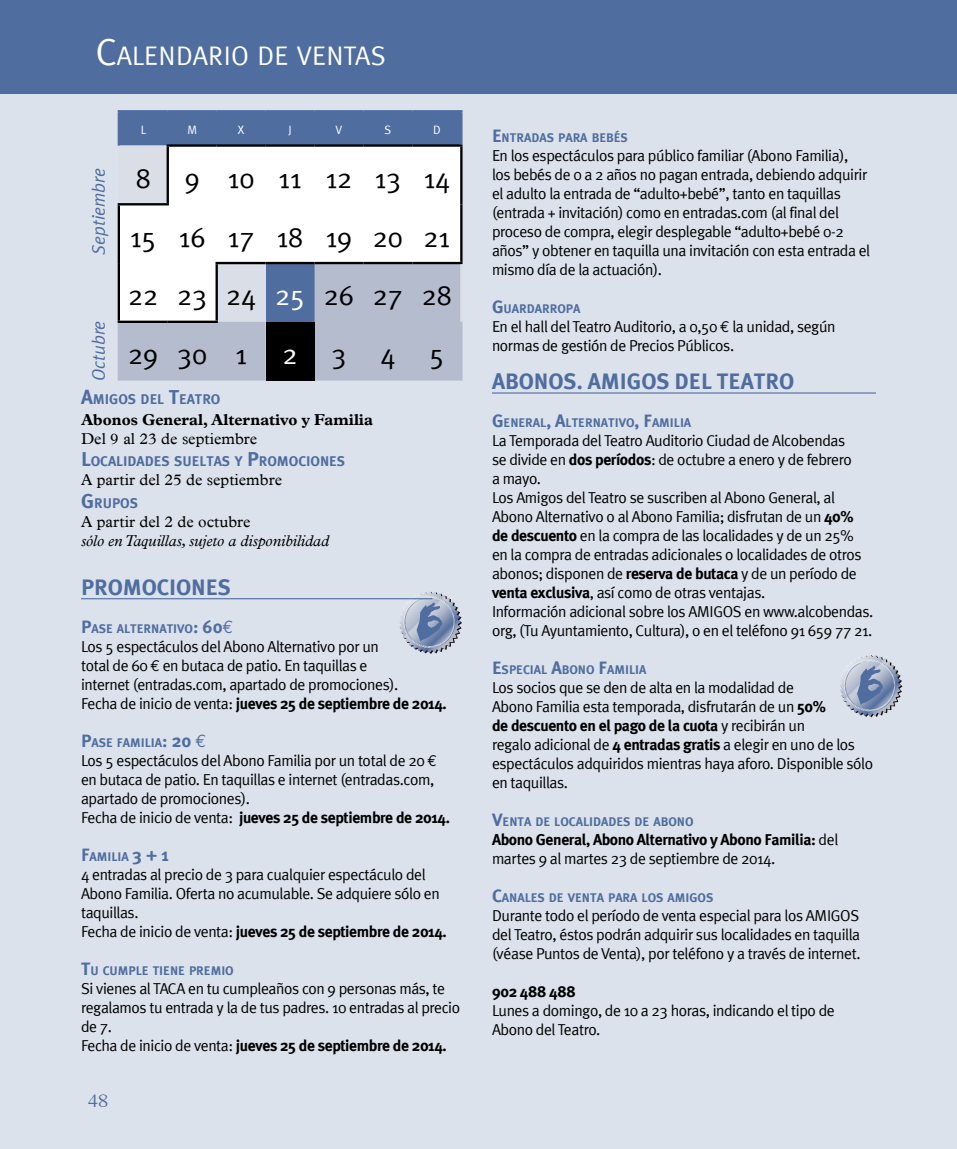
<style>
.page{position:relative;width:957px;height:1149px;background:#fff}
.page>*{position:absolute;margin:0;border:0;box-sizing:border-box;transform-origin:0 0}
.t1{font:28.12px/58.7px "Meta Plus";color:#000;text-align:justify}
.t2{font:26.78px "Meta Plus";color:#fff}
.t3{font:700 22.5px "Meta Plus";color:#4f6d9f}
.t4{font:300 19.12px "Plantin";color:#4f6d9f}
.t5{font:italic 18px "Meta Plus Normal";color:#4f6d9f}
.t6{font:15.75px/18.9px "Meta Plus";letter-spacing:-.025em;color:#000}
.t7{font:700 15.75px/18.9px "Meta Plus";letter-spacing:-.025em;color:#000}
.t8{font:15.75px "Plantin";color:#000}
.t9{font:italic 15.75px "Plantin";color:#000}
.t10{font:700 15.75px "Plantin";color:#000}
.t11{font:700 14.17px "Meta Plus";color:#4f6d9f}
.t12{font:700 12.6px "Meta Plus";color:#4f6d9f}
.t13{font:12.15px "Meta Plus";color:#fff}
.s1{font-size:38.25px}
.s2{color:#fff}
.s3{font-size:20.25px}
.s4{font-size:18px}
.s5{font-family:"Euro Mono";font-weight:400;font-size:18px}
.s6{font-family:"Euro Mono"}
.s7{font-weight:700}
.s8{font-weight:400}
</style>
<div class="page">
<div style="left:0;top:0;width:957px;height:1148px;background:#dce2ec"></div>
<div style="left:0;top:0;width:957px;height:94px;background:#4f6d9f"></div>
<svg style="left:119px;top:112px;width:341px;height:268px;background:#cad1df"></svg>
<div style="left:266px;top:322px;width:48px;height:58px;background:#000"></div>
<hr style="left:118px;top:203px;width:51px;height:2px;background:#000">
<hr style="left:118px;top:205px;width:2px;height:58px;background:#000">
<hr style="left:167px;top:144px;width:50px;height:3px;background:#000">
<hr style="left:167px;top:147px;width:2px;height:56px;background:#000">
<hr style="left:217px;top:144px;width:49px;height:3px;background:#000">
<hr style="left:266px;top:144px;width:48px;height:3px;background:#000">
<hr style="left:314px;top:144px;width:49px;height:3px;background:#000">
<hr style="left:363px;top:144px;width:49px;height:3px;background:#000">
<hr style="left:215px;top:262px;width:51px;height:2px;background:#000">
<hr style="left:266px;top:262px;width:48px;height:2px;background:#000">
<hr style="left:314px;top:262px;width:49px;height:2px;background:#000">
<hr style="left:363px;top:262px;width:49px;height:2px;background:#000">
<hr style="left:460px;top:204px;width:2px;height:58px;background:#000">
<hr style="left:412px;top:262px;width:50px;height:2px;background:#000">
<hr style="left:412px;top:144px;width:50px;height:3px;background:#000">
<hr style="left:460px;top:147px;width:2px;height:57px;background:#000">
<hr style="left:118px;top:263px;width:2px;height:57px;background:#000">
<hr style="left:215px;top:264px;width:3px;height:56px;background:#000">
<hr style="left:118px;top:320px;width:50px;height:3px;background:#000">
<hr style="left:168px;top:320px;width:50px;height:3px;background:#000">
<hr style="left:118px;top:112px;width:2px;height:33px;background:#4f6d9f">
<hr style="left:118px;top:110px;width:50px;height:2px;background:#4f6d9f">
<hr style="left:168px;top:110px;width:49px;height:2px;background:#4f6d9f">
<hr style="left:217px;top:110px;width:49px;height:2px;background:#4f6d9f">
<hr style="left:266px;top:110px;width:48px;height:2px;background:#4f6d9f">
<hr style="left:314px;top:110px;width:49px;height:2px;background:#4f6d9f">
<hr style="left:363px;top:110px;width:49px;height:2px;background:#4f6d9f">
<hr style="left:412px;top:110px;width:50px;height:2px;background:#4f6d9f">
<hr style="left:460px;top:112px;width:2px;height:32px;background:#4f6d9f">
<hr style="left:460px;top:264px;width:2px;height:58px;background:#dadee6">
<hr style="left:118px;top:323px;width:2px;height:57px;background:#b4bcce">
<hr style="left:460px;top:322px;width:2px;height:58px;background:#b4bcce">
<hr style="left:492px;top:392px;width:384px;height:1px;background:#4f6d9f">
<svg style="left:398px;top:592px;width:64px;height:61px"></svg>
<svg style="left:840px;top:655px;width:62px;height:62px"></svg>
<hr style="left:81px;top:598px;width:351px;height:1px;background:#4f6d9f">
<h2 class="t2" style="left:96px;top:41px;width:292px"><span class="s1">C</span>ALENDARIO DE VENTAS</h2>
<p class="t13" style="left:141px;top:123px;width:7px">L</p>
<p class="t13" style="left:187px;top:123px;width:11px">M</p>
<p class="t13" style="left:238px;top:123px;width:8px">X</p>
<p class="t13" style="left:288px;top:123px;width:5px">J</p>
<p class="t13" style="left:335px;top:123px;width:8px">V</p>
<p class="t13" style="left:384px;top:123px;width:8px">S</p>
<p class="t13" style="left:433px;top:123px;width:9px">D</p>
<h1 class="t1" style="left:128px;top:148px;width:325px">8 9 1011121314<br>15 16 17 18 19 20 21<br>22 23 24 <span class="s2">25</span> 26 27 28<br>29 30 1</h1>
<p class="t5" style="left:88px;top:255px;width:89px;rotate:-90deg">Septiembre</p>
<p class="t5" style="left:88px;top:380px;width:61px;rotate:-90deg">Octubre</p>
<p class="t11" style="left:81px;top:391px;width:141px"><span class="s3">A</span>MIGOS DEL <span class="s3">T</span>EATRO</p>
<p class="t10" style="left:81px;top:410px;width:293px">Abonos General, Alternativo y Familia</p>
<p class="t8" style="left:81px;top:429px;width:178px">Del 9 al 23 de septiembre</p>
<p class="t11" style="left:81px;top:453px;width:266px"><span class="s3">L</span>OCALIDADES SUELTAS Y <span class="s3">P</span>ROMOCIONES</p>
<p class="t8" style="left:81px;top:470px;width:202px">A partir del 25 de septiembre</p>
<p class="t11" style="left:81px;top:494px;width:58px"><span class="s3">G</span>RUPOS</p>
<p class="t8" style="left:81px;top:512px;width:171px">A partir del 2 de octubre</p>
<p class="t9" style="left:81px;top:531px;width:249px">sólo en Taquillas, sujeto a disponibilidad</p>
<h3 class="t3" style="left:81px;top:574px;width:151px">PROMOCIONES</h3>
<p class="t12" style="left:81px;top:621px;width:154px"><span class="s4">P</span>ASE ALTERNATIVO<span class="s4">: 60</span><span class="s5">€</span></p>
<p class="t6" style="left:81px;top:636px;width:367px">Los 5 espectáculos del Abono Alternativo por un<br>total de 60 <span class="s6">€</span> en butaca de patio. En taquillas e<br>internet (entradas.com, apartado de promociones).<br>Fecha de inicio de venta: <span class="s7">jueves 25 de septiembre de 2014.</span></p>
<p class="t12" style="left:81px;top:735px;width:127px"><span class="s4">P</span>ASE FAMILIA<span class="s4">: 20</span> <span class="s5">€</span></p>
<p class="t6" style="left:81px;top:750px;width:370px">Los 5 espectáculos del Abono Familia por un total de 20 <span class="s6">€ </span>en butaca de patio. En taquillas e internet (entradas.com, apartado de promociones).<br>Fecha de inicio de venta: <span class="s7">jueves 25 de septiembre de 2014.</span></p>
<p class="t12" style="left:81px;top:848px;width:90px"><span class="s4">F</span>AMILIA <span class="s4">3 + 1</span></p>
<p class="t6" style="left:81px;top:864px;width:367px">4 entradas al precio de 3 para cualquier espectáculo del Abono Familia. Oferta no acumulable. Se adquiere sólo en taquillas.<br>Fecha de inicio de venta: <span class="s7">jueves 25 de septiembre de 2014.</span></p>
<p class="t12" style="left:81px;top:962px;width:154px"><span class="s4">T</span>U CUMPLE TIENE PREMIO</p>
<p class="t6" style="left:81px;top:978px;width:381px">Si vienes al TACA en tu cumpleaños con 9 personas más, te regalamos tu entrada y la de tus padres. 10 entradas al precio de 7.<br>Fecha de inicio de venta: <span class="s7">jueves 25 de septiembre de 2014.</span></p>
<h1 class="t1" style="left:282px;top:324px;width:163px"><span class="s2">2</span>345</h1>
<p class="t4" style="left:88px;top:1089px;width:22px">48</p>
<p class="t12" style="left:492px;top:131px;width:137px"><span class="s4">E</span> NTRADAS PARA BEBÉS</p>
<p class="t6" style="left:492px;top:146px;width:380px">En los espectáculos para público familiar (Abono Familia), los bebés de 0 a 2 años no pagan entrada, debiendo adquirir el adulto la entrada de “adulto+bebé”, tanto en taquillas (entrada + invitación) como en entradas.com (al final del proceso de compra, elegir desplegable “adulto+bebé 0-2 años” y obtener en taquilla una invitación con esta entrada el mismo día de la actuación).</p>
<p class="t12" style="left:492px;top:301px;width:82px"><span class="s4">G</span>UARDARROPA</p>
<p class="t6" style="left:492px;top:317px;width:345px">En el hall del Teatro Auditorio, a 0,50 <span class="s6">€</span> la unidad, según normas de gestión de Precios Públicos.</p>
<h3 class="t3" style="left:492px;top:368px;width:303px">ABONOS. AMIGOS DEL TEATRO</h3>
<p class="t12" style="left:492px;top:415px;width:201px"><span class="s4">G</span>ENERAL<span class="s4">, A</span>LTERNATIVO<span class="s4">, F</span>AMILIA</p>
<p class="t6" style="left:492px;top:431px;width:383px">La Temporada del Teatro Auditorio Ciudad de Alcobendas<br>se divide en <span class="s7">dos períodos</span>: de octubre a enero y de febrero<br>a mayo.<br>Los Amigos del Teatro se suscriben al Abono General, al Abono Alternativo o al Abono Familia; disfrutan de un <span class="s7">40% de descuento</span> en la compra de las localidades y de un 25% en la compra de entradas adicionales o localidades de otros abonos; disponen de <span class="s7">reserva de butaca</span> y de un período de <span class="s7">venta exclusiva</span>, así como de otras ventajas.<br>Información adicional sobre los AMIGOS en www.alcobendas. org, (Tu Ayuntamiento, Cultura), o en el teléfono 91 659 77 21.</p>
<p class="t12" style="left:492px;top:662px;width:156px"><span class="s4">E</span>SPECIAL <span class="s4">A</span>BONO <span class="s4">F</span>AMILIA</p>
<p class="t6" style="left:492px;top:677px;width:383px">Los socios que se den de alta en la modalidad de<br>Abono Familia esta temporada, disfrutarán de un <span class="s7">50%<br>de descuento en el pago de la cuota</span> y recibirán un<br>regalo adicional de <span class="s7">4 entradas gratis</span> a elegir en uno de los espectáculos adquiridos mientras haya aforo. Disponible sólo en taquillas.</p>
<p class="t12" style="left:492px;top:814px;width:203px"><span class="s4">V</span>ENTA DE LOCALIDADES DE ABONO</p>
<p class="t7" style="left:492px;top:829px;width:348px">Abono General, Abono Alternativo y Abono Familia: <span class="s8">del martes 9 al martes 23 de septiembre de 2014.</span></p>
<p class="t12" style="left:492px;top:889px;width:223px"><span class="s4">C</span>ANALES DE VENTA PARA LOS AMIGOS</p>
<p class="t6" style="left:492px;top:905px;width:370px;text-align:justify">Durante todo el período de venta especial para los AMIGOS del Teatro, éstos podrán adquirir sus localidades en taquilla (véase Puntos de Venta), por teléfono y a través de internet.</p>
<p class="t7" style="left:492px;top:981px;width:85px">902 488 488</p>
<p class="t6" style="left:492px;top:1000px;width:344px">Lunes a domingo, de 10 a 23 horas, indicando el tipo de<br>Abono del Teatro.</p>
</div>
